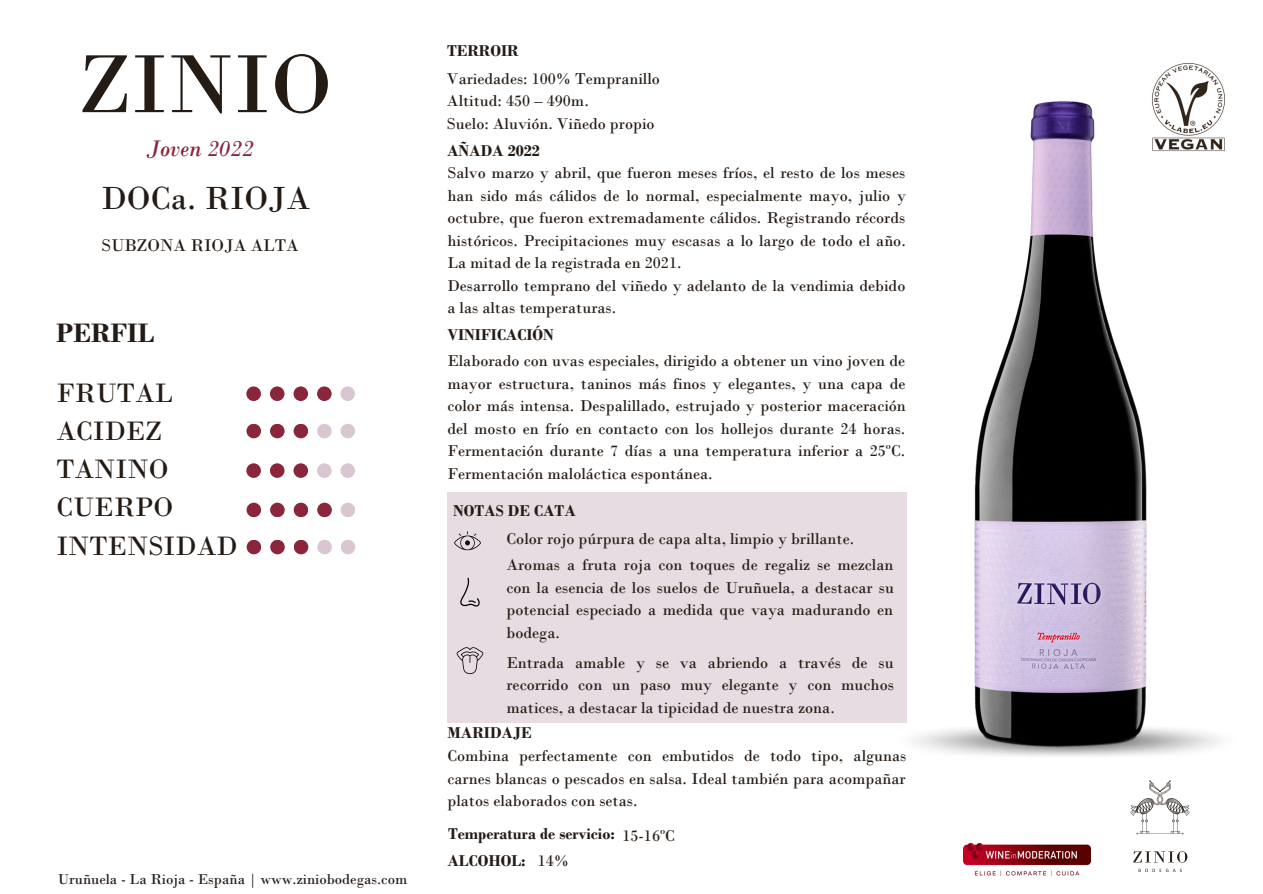
<style>
.page{position:relative;width:1263px;height:894px;background:#fff}
.page>*{position:absolute;margin:0;border:0;box-sizing:border-box;transform-origin:0 0}
.t1{font:86.7px "Bodoni";color:#241b14}
.t2{font:33.6px "Bodoni";color:#241b14}
.t3{font:700 28.05px "Bodoni";color:#241b14}
.t4{font:27.9px/38.2px "Bodoni";color:#241b14}
.t5{font:italic 23.55px "Bodoni";color:#8a253c}
.t6{font:17.7px "Bodoni";color:#241b14}
.t7{font:16.5px/22.5px "Bodoni";color:#241b14;text-align:justify}
.t8{font:700 16.5px/27px "Bodoni";color:#241b14}
.t9{font:15.15px "Bodoni";color:#241b14}
</style>
<div class="page">
<div style="left:246px;top:386px;width:15px;height:15px;background:#8a253c;border-radius:50%"></div>
<div style="left:270px;top:386px;width:14px;height:15px;background:#8a253c;border-radius:50%"></div>
<div style="left:293px;top:386px;width:15px;height:15px;background:#8a253c;border-radius:50%"></div>
<div style="left:317px;top:386px;width:15px;height:15px;background:#8a253c;border-radius:50%"></div>
<div style="left:340px;top:386px;width:15px;height:15px;background:#d8c7d0;border-radius:50%"></div>
<div style="left:246px;top:423px;width:15px;height:15px;background:#8a253c;border-radius:50%"></div>
<div style="left:270px;top:423px;width:15px;height:15px;background:#8a253c;border-radius:50%"></div>
<div style="left:294px;top:423px;width:14px;height:15px;background:#8a253c;border-radius:50%"></div>
<div style="left:317px;top:423px;width:15px;height:15px;background:#d8c7d0;border-radius:50%"></div>
<div style="left:341px;top:423px;width:14px;height:15px;background:#d8c7d0;border-radius:50%"></div>
<div style="left:246px;top:463px;width:15px;height:15px;background:#8a253c;border-radius:50%"></div>
<div style="left:270px;top:463px;width:14px;height:15px;background:#8a253c;border-radius:50%"></div>
<div style="left:293px;top:463px;width:15px;height:15px;background:#8a253c;border-radius:50%"></div>
<div style="left:317px;top:463px;width:15px;height:15px;background:#d8c7d0;border-radius:50%"></div>
<div style="left:340px;top:463px;width:15px;height:15px;background:#d8c7d0;border-radius:50%"></div>
<div style="left:247px;top:502px;width:14px;height:15px;background:#8a253c;border-radius:50%"></div>
<div style="left:270px;top:502px;width:15px;height:15px;background:#8a253c;border-radius:50%"></div>
<div style="left:294px;top:502px;width:14px;height:15px;background:#8a253c;border-radius:50%"></div>
<div style="left:317px;top:502px;width:15px;height:15px;background:#8a253c;border-radius:50%"></div>
<div style="left:341px;top:502px;width:14px;height:15px;background:#d8c7d0;border-radius:50%"></div>
<div style="left:247px;top:539px;width:14px;height:15px;background:#8a253c;border-radius:50%"></div>
<div style="left:270px;top:539px;width:15px;height:15px;background:#8a253c;border-radius:50%"></div>
<div style="left:294px;top:539px;width:14px;height:15px;background:#8a253c;border-radius:50%"></div>
<div style="left:317px;top:539px;width:15px;height:15px;background:#d8c7d0;border-radius:50%"></div>
<div style="left:341px;top:539px;width:14px;height:15px;background:#d8c7d0;border-radius:50%"></div>
<div style="left:447px;top:492px;width:459px;height:229px;background:#e6dce2"></div>
<svg style="left:454px;top:531px;width:27px;height:19px"></svg>
<svg style="left:460px;top:577px;width:20px;height:29px"></svg>
<svg style="left:457px;top:647px;width:26px;height:27px"></svg>
<img style="left:956px;top:101px;width:204px;height:655px">
<img style="left:964px;top:843px;width:127px;height:31px">
<img style="left:1130px;top:780px;width:60px;height:92px">
<img style="left:1132px;top:63px;width:94px;height:105px">
<h1 class="t1" style="left:80px;top:33px;width:254px">ZINIO</h1>
<h3 class="t5" style="left:146px;top:134px;width:109px">Joven 2022</h3>
<h2 class="t2" style="left:101px;top:178px;width:210px">DOCa. RIOJA</h2>
<p class="t6" style="left:101px;top:235px;width:199px">SUBZONA RIOJA ALTA</p>
<h3 class="t3" style="left:56px;top:316px;width:99px">PERFIL</h3>
<h3 class="t4" style="left:56px;top:373px;width:183px">FRUTAL<br>ACIDEZ<br>TANINO<br>CUERPO<br>INTENSIDAD</h3>
<p class="t9" style="left:58px;top:869px;width:351px">Uruñuela - La Rioja - España | www.ziniobodegas.com</p>
<p class="t8" style="left:447px;top:37px;width:73px">TERROIR</p>
<p class="t7" style="left:447px;top:67px;width:214px;text-align:left">Variedades: 100% Tempranillo<br>Altitud: 450 – 490m.<br>Suelo: Aluvión. Viñedo propio</p>
<p class="t8" style="left:447px;top:137px;width:95px">AÑADA 2022</p>
<p class="t7" style="left:447px;top:162px;width:460px;text-align:left">Salvo marzo y abril, que fueron meses fríos, el resto de los meses han sido más cálidos de lo normal, especialmente mayo, julio y octubre, que fueron extremadamente cálidos. Registrando récords históricos. Precipitaciones muy escasas a lo largo de todo el año.<br>La mitad de la registrada en 2021.<br>Desarrollo temprano del viñedo y adelanto de la vendimia debido a las altas temperaturas.</p>
<p class="t8" style="left:447px;top:321px;width:108px">VINIFICACIÓN</p>
<p class="t7" style="left:447px;top:350px;width:460px">Elaborado con uvas especiales, dirigido a obtener un vino joven de mayor estructura, taninos más finos y elegantes, y una capa de color más intensa. Despalillado, estrujado y posterior maceración del mosto en frío en contacto con los hollejos durante 24 horas.<br>Fermentación durante 7 días a una temperatura inferior a 25ºC.<br>Fermentación maloláctica espontánea.</p>
<p class="t8" style="left:453px;top:497px;width:124px">NOTAS DE CATA</p>
<p class="t7" style="left:506px;top:526px;width:388px;line-height:26px">Color rojo púrpura de capa alta, limpio y brillante.<br>Aromas a fruta roja con toques de regaliz se mezclan</p>
<p class="t7" style="left:506px;top:576px;width:389px">con la esencia de los suelos de Uruñuela, a destacar su potencial especiado a medida que vaya madurando en bodega.</p>
<p class="t7" style="left:506px;top:651px;width:389px">Entrada amable y se va abriendo a través de su recorrido con un paso muy elegante y con muchos matices, a destacar la tipicidad de nuestra zona.</p>
<p class="t8" style="left:447px;top:719px;width:86px">MARIDAJE</p>
<p class="t7" style="left:447px;top:744px;width:460px">Combina perfectamente con embutidos de todo tipo, algunas carnes blancas o pescados en salsa. Ideal también para acompañar platos elaborados con setas.</p>
<p class="t8" style="left:447px;top:820px;width:169px">Temperatura de servicio:<br>ALCOHOL:</p>
<p class="t7" style="left:622px;top:824px;width:54px">15-16ºC</p>
<p class="t7" style="left:538px;top:849px;width:33px">14%</p>
</div>
